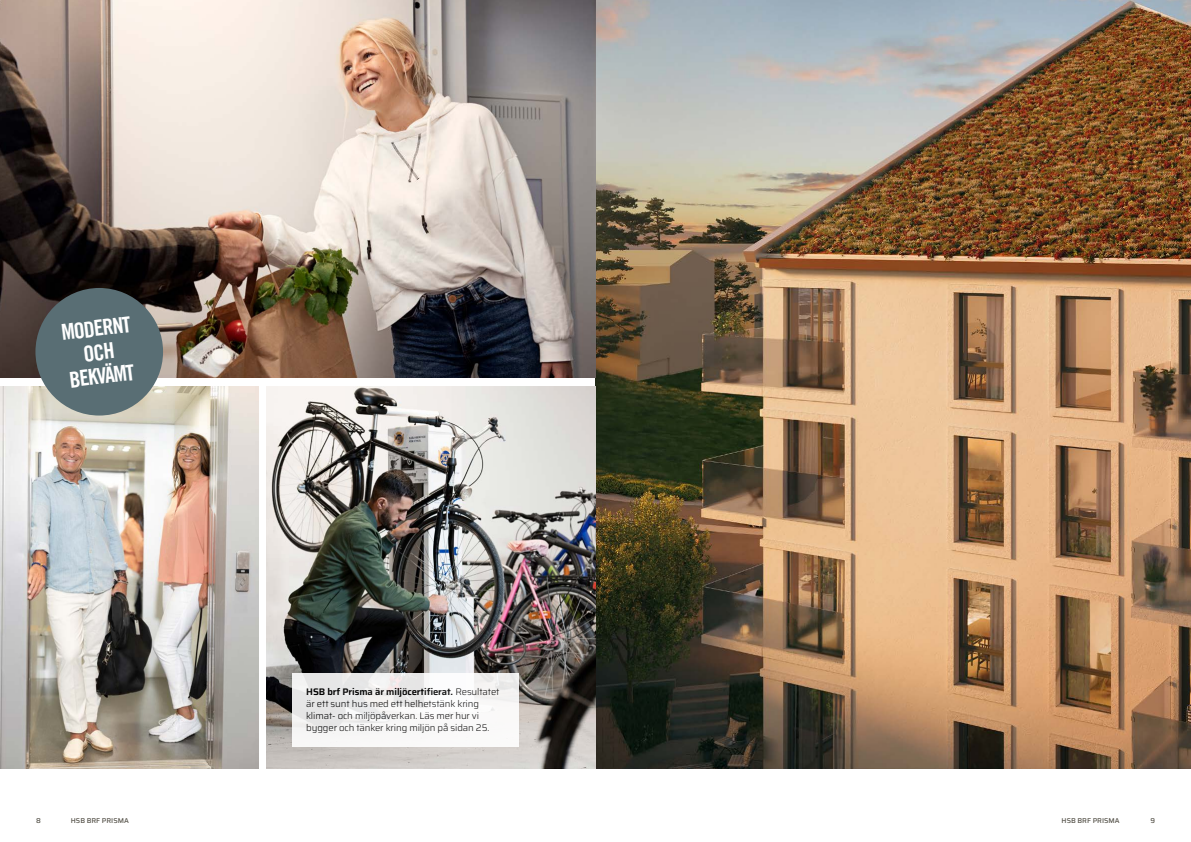
<style>
.page{position:relative;width:1191px;height:842px;background:#fff}
.page>*{position:absolute;margin:0;border:0;box-sizing:border-box;transform-origin:0 0}
.t1{font:22px/24px "Trade Gothic LT Pro Bd Cn 20";color:#fff;text-align:center}
.t2{font:300 9.5px/12px "Saira";letter-spacing:-.01em;color:#000}
.t3{font:500 7px "Saira";color:#57544b}
.s1{font-weight:600}
</style>
<div class="page">
<img style="left:595px;top:0;width:596px;height:768px">
<img style="left:0;top:0;width:595px;height:378px">
<img style="left:266px;top:386px;width:329px;height:382px">
<img style="left:0;top:386px;width:258px;height:382px">
<div style="left:35px;top:288px;width:128px;height:127px;background:#596e74;border-radius:50%"></div>
<svg style="left:292px;top:673px;width:227px;height:74px;fill:#f7f7f6"></svg>
<h1 class="t1" style="left:60px;top:320px;width:71px;rotate:-7deg">MODERNT<br>OCH<br>BEKVÄMT</h1>
<p class="t2" style="left:306px;top:686px;width:195px"><span class="s1">HSB brf Prisma är miljöcertifierat.</span> Resultatet är ett sunt hus med ett helhetstänk kring klimat- och miljöpåverkan. Läs mer hur vi bygger och tänker kring miljön på sidan 25.</p>
<p class="t3" style="left:36px;top:814px;width:6px">8</p>
<p class="t3" style="left:71px;top:814px;width:59px">HSB BRF PRISMA</p>
<p class="t3" style="left:1061px;top:814px;width:59px">HSB BRF PRISMA</p>
<p class="t3" style="left:1150px;top:814px;width:6px">9</p>
</div>
